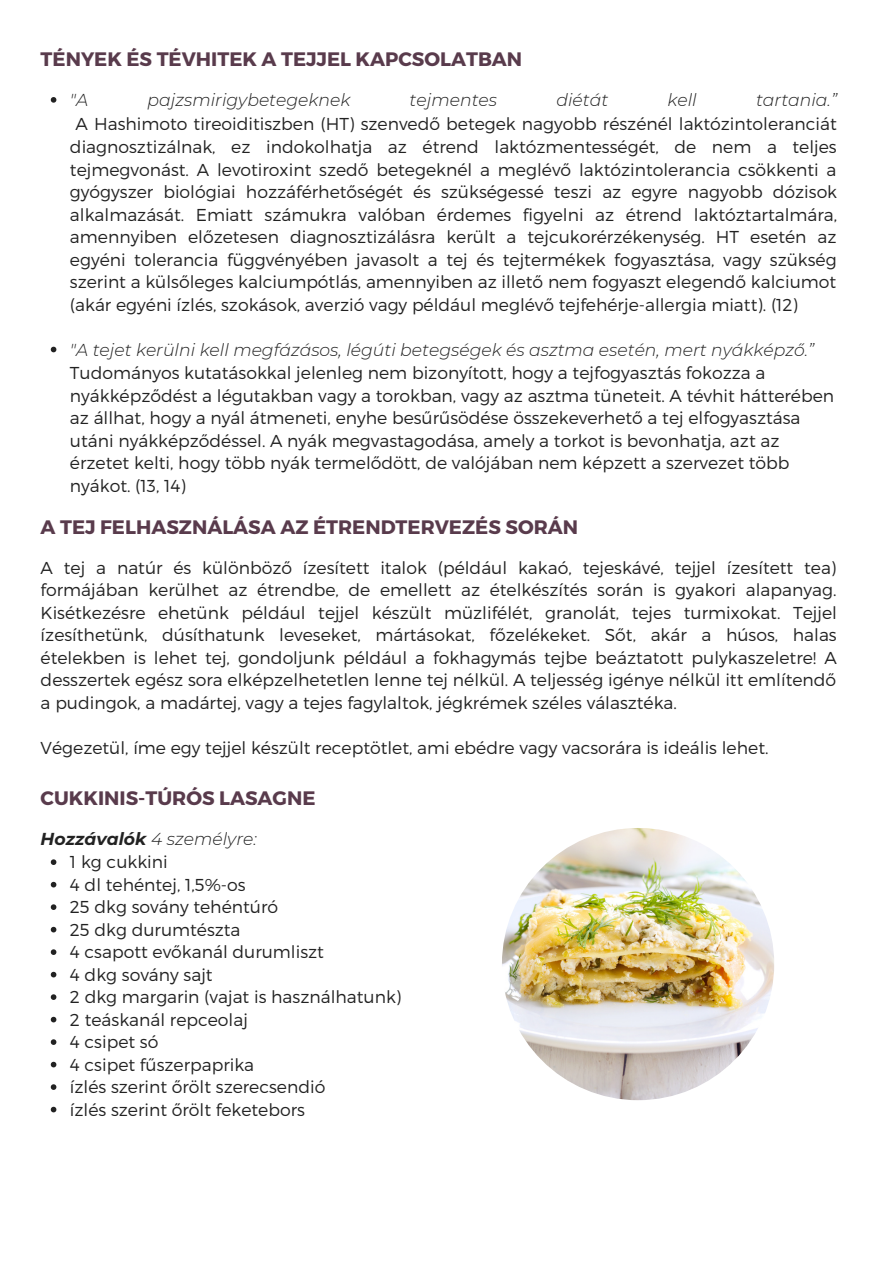
<style>
.page{position:relative;width:893px;height:1264px;background:#fff}
.page>*{position:absolute;margin:0;border:0;box-sizing:border-box;transform-origin:0 0}
.t1{font:700 19.5px "Montserrat";color:#593b4c}
.t2{font:300 17.25px/22.6px "Montserrat";color:#222}
.t3{font:italic 300 17.25px "Montserrat";color:#222}
.s1{font-style:italic}
.s2{font-weight:700}
</style>
<div class="page">
<img style="left:502px;top:828px;width:272px;height:272px;border-radius:50%">
<svg style="left:51px;top:97px;width:5px;height:6px"></svg>
<svg style="left:51px;top:347px;width:5px;height:5px"></svg>
<svg style="left:51px;top:859px;width:5px;height:6px"></svg>
<svg style="left:51px;top:881px;width:5px;height:6px"></svg>
<svg style="left:51px;top:904px;width:5px;height:6px"></svg>
<svg style="left:51px;top:926px;width:5px;height:6px"></svg>
<svg style="left:51px;top:949px;width:5px;height:5px"></svg>
<svg style="left:51px;top:971px;width:5px;height:6px"></svg>
<svg style="left:51px;top:994px;width:5px;height:5px"></svg>
<svg style="left:51px;top:1016px;width:5px;height:6px"></svg>
<svg style="left:51px;top:1039px;width:5px;height:5px"></svg>
<svg style="left:51px;top:1061px;width:5px;height:6px"></svg>
<svg style="left:51px;top:1084px;width:5px;height:5px"></svg>
<svg style="left:51px;top:1106px;width:5px;height:6px"></svg>
<p class="t1" style="left:41px;top:46px;width:483px">TÉNYEK ÉS TÉVHITEK A TEJJEL KAPCSOLATBAN</p>
<p class="t3" style="left:70px;top:89px;width:20px">"A</p>
<p class="t3" style="left:148px;top:89px;width:204px">pajzsmirigybetegeknek</p>
<p class="t3" style="left:409px;top:89px;width:89px">tejmentes</p>
<p class="t3" style="left:556px;top:89px;width:53px">diétát</p>
<p class="t3" style="left:667px;top:89px;width:31px">kell</p>
<p class="t3" style="left:756px;top:89px;width:83px">tartania.”</p>
<p class="t2" style="left:75px;top:111px;width:762px">A Hashimoto tireoiditiszben (HT) szenvedő betegek nagyobb részénél laktózintoleranciát</p>
<p class="t2" style="left:70px;top:135px;width:768px">diagnosztizálnak, ez indokolhatja az étrend laktózmentességét, de nem a teljes</p>
<p class="t2" style="left:70px;top:157px;width:768px">tejmegvonást. A levotiroxint szedő betegeknél a meglévő laktózintolerancia csökkenti a</p>
<p class="t2" style="left:70px;top:180px;width:768px">gyógyszer biológiai hozzáférhetőségét és szükségessé teszi az egyre nagyobb dózisok</p>
<p class="t2" style="left:70px;top:202px;width:768px">alkalmazását. Emiatt számukra valóban érdemes figyelni az étrend laktóztartalmára,</p>
<p class="t2" style="left:70px;top:225px;width:768px">amennyiben előzetesen diagnosztizálásra került a tejcukorérzékenység. HT esetén az</p>
<p class="t2" style="left:70px;top:247px;width:768px">egyéni tolerancia függvényében javasolt a tej és tejtermékek fogyasztása, vagy szükség</p>
<p class="t2" style="left:70px;top:270px;width:767px">szerint a külsőleges kalciumpótlás, amennyiben az illető nem fogyaszt elegendő kalciumot</p>
<p class="t2" style="left:70px;top:292px;width:729px">(akár egyéni ízlés, szokások, averzió vagy például meglévő tejfehérje-allergia miatt). (12)</p>
<p class="t2" style="left:70px;top:337px;width:765px"><span class="s1">"A tejet kerülni kell megfázásos, légúti betegségek és asztma esetén, mert nyákképző.” </span>Tudományos kutatásokkal jelenleg nem bizonyított, hogy a tejfogyasztás fokozza a nyákképződést a légutakban vagy a torokban, vagy az asztma tüneteit. A tévhit hátterében az állhat, hogy a nyál átmeneti, enyhe besűrűsödése összekeverhető a tej elfogyasztása utáni nyákképződéssel. A nyák megvastagodása, amely a torkot is bevonhatja, azt az érzetet kelti, hogy több nyák termelődött, de valójában nem képzett a szervezet több nyákot. (13, 14)</p>
<p class="t1" style="left:41px;top:514px;width:539px">A TEJ FELHASZNÁLÁSA AZ ÉTRENDTERVEZÉS SORÁN</p>
<p class="t2" style="left:41px;top:555px;width:797px;text-align:justify">A tej a natúr és különböző ízesített italok (például kakaó, tejeskávé, tejjel ízesített tea) formájában kerülhet az étrendbe, de emellett az ételkészítés során is gyakori alapanyag.<br>Kisétkezésre ehetünk például tejjel készült müzlifélét, granolát, tejes turmixokat. Tejjel ízesíthetünk, dúsíthatunk leveseket, mártásokat, főzelékeket. Sőt, akár a húsos, halas ételekben is lehet tej, gondoljunk például a fokhagymás tejbe beáztatott pulykaszeletre! A desszertek egész sora elképzelhetetlen lenne tej nélkül. A teljesség igénye nélkül itt említendő a pudingok, a madártej, vagy a tejes fagylaltok, jégkrémek széles választéka.</p>
<p class="t2" style="left:41px;top:735px;width:729px">Végezetül, íme egy tejjel készült receptötlet, ami ebédre vagy vacsorára is ideális lehet.</p>
<p class="t1" style="left:41px;top:785px;width:276px">CUKKINIS-TÚRÓS LASAGNE</p>
<p class="t3" style="left:41px;top:828px;width:218px"><span class="s2">Hozzávalók</span> 4 személyre:</p>
<p class="t2" style="left:70px;top:850px;width:99px">1 kg cukkini</p>
<p class="t2" style="left:70px;top:872px;width:177px">4 dl tehéntej, 1,5%-os</p>
<p class="t2" style="left:70px;top:895px;width:209px">25 dkg sovány tehéntúró</p>
<p class="t2" style="left:70px;top:917px;width:172px">25 dkg durumtészta</p>
<p class="t2" style="left:70px;top:940px;width:255px">4 csapott evőkanál durumliszt</p>
<p class="t2" style="left:70px;top:962px;width:144px">4 dkg sovány sajt</p>
<p class="t2" style="left:70px;top:984px;width:333px">2 dkg margarin (vajat is használhatunk)</p>
<p class="t2" style="left:70px;top:1007px;width:179px">2 teáskanál repceolaj</p>
<p class="t2" style="left:70px;top:1029px;width:90px">4 csipet só</p>
<p class="t2" style="left:70px;top:1052px;width:186px">4 csipet fűszerpaprika</p>
<p class="t2" style="left:70px;top:1074px;width:257px">ízlés szerint őrölt szerecsendió</p>
<p class="t2" style="left:70px;top:1097px;width:236px">ízlés szerint őrölt feketebors</p>
</div>
